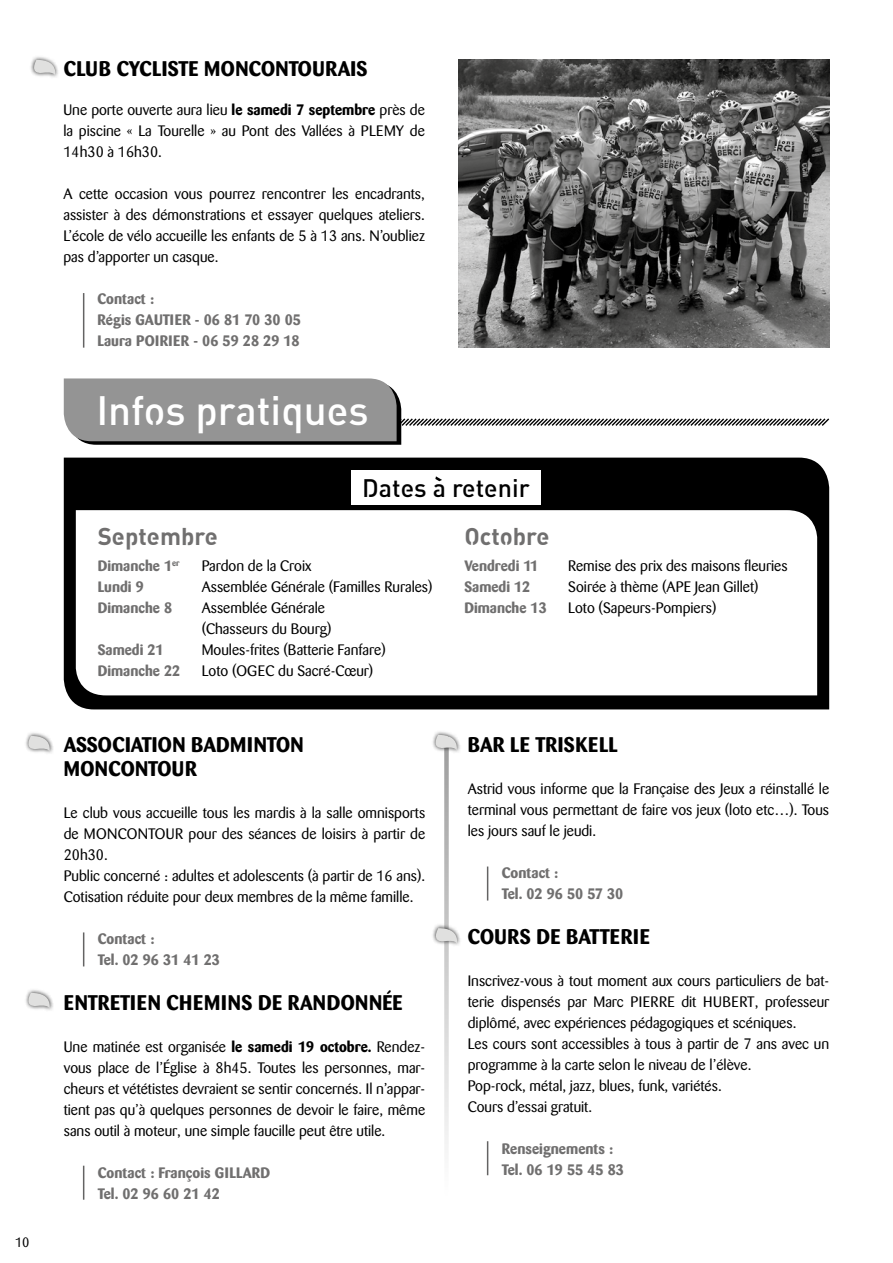
<style>
.page{position:relative;width:893px;height:1263px;background:#fff}
.page>*{position:absolute;margin:0;border:0;box-sizing:border-box;transform-origin:0 0}
.t1{font:500 40.5px "Streetvertising";color:#fff}
.t2{font:500 25.05px "Streetvertising";color:#000}
.t3{font:700 24px "Streetvertising";color:#706f6f}
.t4{font:700 21px/24px "Barmeno";letter-spacing:.02em;color:#000}
.t5{font:15px/21px "Barmeno";color:#000;text-align:justify}
.t6{font:700 15px/21px "Barmeno";color:#706f6f}
.t7{font:700 14.85px "Barmeno";color:#706f6f}
.t8{font:13.5px "Barmeno";color:#000}
.s1{font-weight:700}
</style>
<div class="page">
<div style="left:64px;top:458px;width:765px;height:251px;background:#000"></div>
<svg style="left:76px;top:510px;width:741px;height:185px"></svg>
<div style="left:351px;top:471px;width:190px;height:34px;background:#fff"></div>
<svg style="left:435px;top:476px;width:7px;height:5px"></svg>
<svg style="left:64px;top:378px;width:766px;height:67px"></svg>
<svg style="left:444px;top:755px;width:5px;height:395px;background:#d0d0d0"></svg>
<div style="left:24px;top:731px;width:30px;height:25px;background:#000;opacity:.81"></div>
<svg style="left:24px;top:736px;width:30px;height:17px"></svg>
<div style="left:431px;top:730px;width:30px;height:25px;background:#000;opacity:.81"></div>
<svg style="left:431px;top:735px;width:30px;height:17px"></svg>
<div style="left:29px;top:55px;width:31px;height:25px;background:#000;opacity:.81"></div>
<svg style="left:29px;top:60px;width:31px;height:17px"></svg>
<hr style="left:83px;top:293px;width:1px;height:55px;background:#646363">
<img style="left:458px;top:60px;width:371px;height:288px">
<hr style="left:83px;top:932px;width:1px;height:34px;background:#646363">
<hr style="left:487px;top:866px;width:1px;height:34px;background:#646363">
<hr style="left:83px;top:1166px;width:1px;height:34px;background:#646363">
<hr style="left:487px;top:1141px;width:1px;height:34px;background:#646363">
<div style="left:24px;top:988px;width:30px;height:25px;background:#000;opacity:.81"></div>
<svg style="left:24px;top:993px;width:30px;height:16px"></svg>
<div style="left:431px;top:923px;width:30px;height:25px;background:#000;opacity:.81"></div>
<svg style="left:431px;top:928px;width:30px;height:17px"></svg>
<p class="t8" style="left:15px;top:1234px;width:16px">10</p>
<h3 class="t4" style="left:64px;top:57px;width:305px">CLUB CYCLISTE MONCONTOURAIS</h3>
<p class="t5" style="left:63px;top:100px;width:363px">Une porte ouverte aura lieu <span class="s1">le samedi 7 septembre</span> près de la piscine « La Tourelle » au Pont des Vallées à PLEMY de 14h30 à 16h30.</p>
<p class="t5" style="left:63px;top:184px;width:363px">A cette occasion vous pourrez rencontrer les encadrants, assister à des démonstrations et essayer quelques ateliers.<br>L’école de vélo accueille les enfants de 5 à 13 ans. N’oubliez pas d’apporter un casque.</p>
<p class="t6" style="left:97px;top:288px;width:205px">Contact :<br>Régis GAUTIER - 06 81 70 30 05<br>Laura POIRIER - 06 59 28 29 18</p>
<h1 class="t1" style="left:96px;top:393px;width:274px">Infos pratiques</h1>
<h2 class="t2" style="left:362px;top:476px;width:169px">Dates a retenir</h2>
<h3 class="t3" style="left:98px;top:526px;width:122px">Septembre</h3>
<p class="t7" style="left:98px;top:556px;width:83px">Dimanche 1<sup>er</sup></p>
<p class="t5" style="left:202px;top:555px;width:111px">Pardon de la Croix</p>
<p class="t7" style="left:98px;top:577px;width:48px">Lundi 9</p>
<p class="t5" style="left:202px;top:576px;width:232px">Assemblée Générale (Familles Rurales)</p>
<p class="t7" style="left:98px;top:598px;width:76px">Dimanche 8</p>
<p class="t5" style="left:202px;top:597px;width:131px">Assemblée Générale (Chasseurs du Bourg)</p>
<p class="t7" style="left:98px;top:640px;width:67px">Samedi 21</p>
<p class="t5" style="left:202px;top:639px;width:186px">Moules-frites (Batterie Fanfare)</p>
<p class="t7" style="left:98px;top:661px;width:84px">Dimanche 22</p>
<p class="t5" style="left:202px;top:660px;width:173px">Loto (OGEC du Sacré-Cœur)</p>
<h3 class="t4" style="left:64px;top:732px;width:241px">ASSOCIATION BADMINTON<br>MONCONTOUR</h3>
<p class="t5" style="left:64px;top:802px;width:363px;text-align:left">Le club vous accueille tous les mardis à la salle omnisports de MONCONTOUR pour des séances de loisirs à partir de 20h30.<br>Public concerné : adultes et adolescents (à partir de 16 ans).<br>Cotisation réduite pour deux membres de la même famille.</p>
<p class="t6" style="left:98px;top:928px;width:124px">Contact :<br>Tel. 02 96 31 41 23</p>
<h3 class="t4" style="left:64px;top:991px;width:340px">ENTRETIEN CHEMINS DE RANDONNÉE</h3>
<p class="t5" style="left:64px;top:1036px;width:363px">Une matinée est organisée <span class="s1">le samedi 19 octobre.</span> Rendez&shy;vous place de l’Église à 8h45. Toutes les personnes, mar&shy;cheurs et vététistes devraient se sentir concernés. Il n’appar&shy;tient pas qu’à quelques personnes de devoir le faire, même sans outil à moteur, une simple faucille peut être utile.</p>
<p class="t6" style="left:98px;top:1162px;width:174px">Contact : François GILLARD<br>Tel. 02 96 60 21 42</p>
<h3 class="t3" style="left:464px;top:526px;width:87px">Octobre</h3>
<p class="t7" style="left:464px;top:556px;width:75px">Vendredi 11</p>
<p class="t5" style="left:568px;top:555px;width:221px">Remise des prix des maisons fleuries</p>
<p class="t7" style="left:464px;top:577px;width:67px">Samedi 12</p>
<p class="t5" style="left:568px;top:576px;width:192px">Soirée à thème (APE Jean Gillet)</p>
<p class="t7" style="left:464px;top:598px;width:84px">Dimanche 13</p>
<p class="t5" style="left:568px;top:597px;width:150px">Loto (Sapeurs-Pompiers)</p>
<h3 class="t4" style="left:468px;top:732px;width:152px">BAR LE TRISKELL</h3>
<p class="t5" style="left:468px;top:778px;width:363px">Astrid vous informe que la Française des Jeux a réinstallé le terminal vous permettant de faire vos jeux (loto etc…). Tous les jours sauf le jeudi.</p>
<p class="t6" style="left:502px;top:862px;width:123px">Contact :<br>Tel. 02 96 50 57 30</p>
<h3 class="t4" style="left:468px;top:924px;width:184px">COURS DE BATTERIE</h3>
<p class="t5" style="left:468px;top:970px;width:363px;text-align:left">Inscrivez-vous à tout moment aux cours particuliers de bat&shy;terie dispensés par Marc PIERRE dit HUBERT, professeur diplômé, avec expériences pédagogiques et scéniques.<br>Les cours sont accessibles à tous à partir de 7 ans avec un programme à la carte selon le niveau de l’élève.<br>Pop-rock, métal, jazz, blues, funk, variétés.<br>Cours d’essai gratuit.</p>
<p class="t6" style="left:502px;top:1138px;width:124px">Renseignements :<br>Tel. 06 19 55 45 83</p>
</div>
